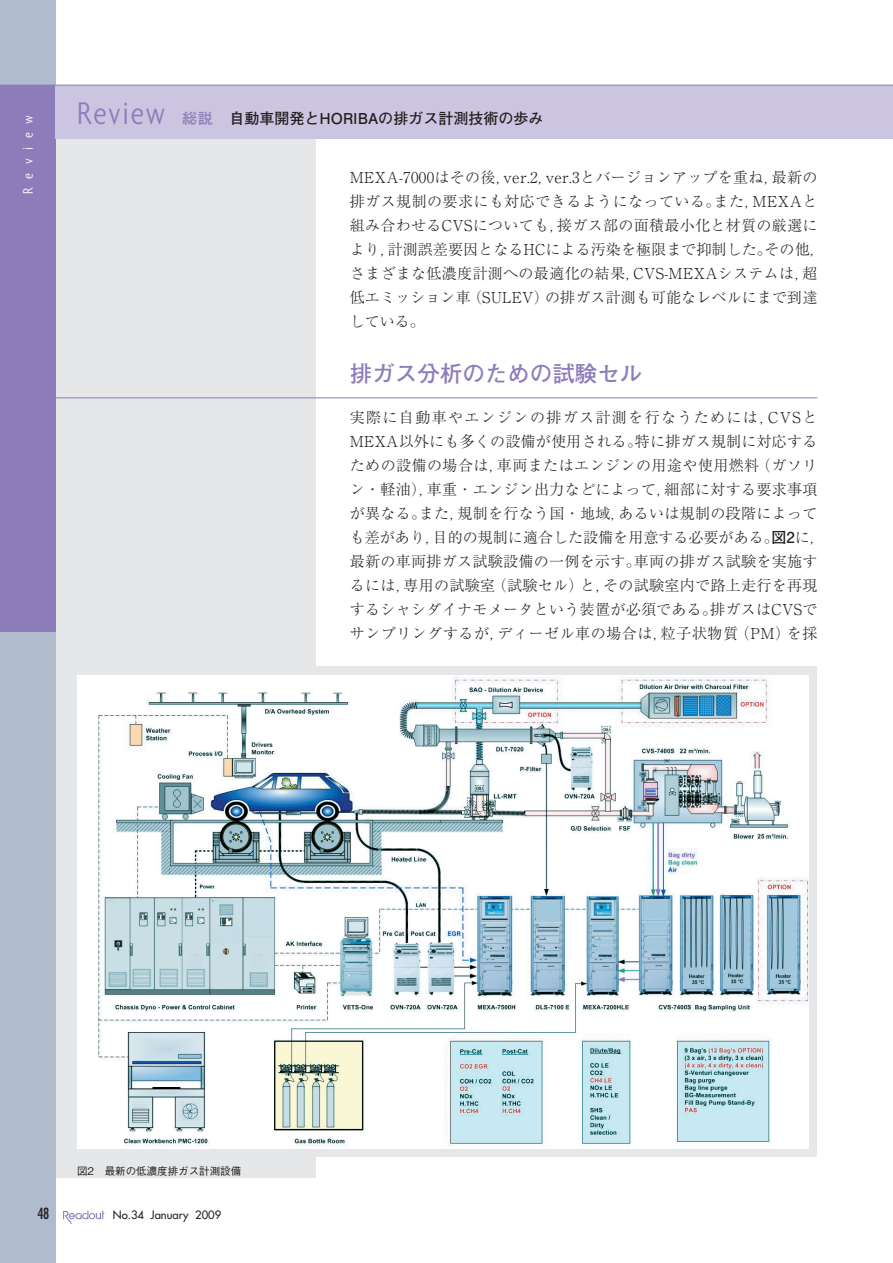
<style>
.page{position:relative;width:893px;height:1263px;background:#fff}
.page>*{position:absolute;margin:0;border:0;box-sizing:border-box;transform-origin:0 0}
.t1{font:300 condensed 33.9px "Agenda";letter-spacing:.05em;color:#8c7dba}
.t2{font:22.5px "Futo Go B101 Pro Bold 90 pv RKSJ H";color:#8c7dba}
.t3{font:15px/24px "Ryumin Pro Light 90 pv RKSJ H";letter-spacing:.02em;color:#231f20}
.t4{font:15px "Futo Go B101 Pro Bold 90 pv RKSJ H";color:#231f20}
.t5{font:300 condensed 15px "Agenda";letter-spacing:.57em;color:#fff}
.t6{font:condensed 15px "Futura";color:#231f20}
.t7{font:11.25px "Futura";color:#231f20}
.t8{font:10.5px "Gothic BBB Pro Medium 90 pv RKSJ H";color:#231f20}
.s1{color:#8c7dba}
.s2{font-family:"Futo Go B101 Pro Bold 90 pv RKSJ H"}
</style>
<div class="page">
<div style="left:56px;top:85px;width:260px;height:1093px;background:#e6e7e9"></div>
<div style="left:0;top:0;width:56px;height:1263px;background:#b1bbce"></div>
<div style="left:0;top:85px;width:56px;height:547px;background:#8c7dba"></div>
<svg style="left:63px;top:1211px;width:41px;height:13px"></svg>
<div style="left:56px;top:85px;width:836px;height:53px;background:#ccc5e1"></div>
<hr style="left:0;top:85px;width:892px;height:1px;background:#8c7dba">
<hr style="left:56px;top:397px;width:761px;height:1px;background:#8c7dba">
<div style="left:69px;top:667px;width:748px;height:490px;background:#e6e7e9"></div>
<img style="left:77px;top:675px;width:731px;height:473px">
<p class="t5" style="left:20px;top:194px;width:80px;rotate:-90deg">Review</p>
<h1 class="t1" style="left:77px;top:94px;width:90px">Review</h1>
<p class="t4" style="left:182px;top:112px;width:363px"><span class="s1">総説　</span>自動車開発とHORIBAの排ガス計測技術の歩み</p>
<p class="t3" style="left:350px;top:168px;width:476px">MEXA-7000はその後，ver.2，ver.3とバージョンアップを重ね，最新の排ガス規制の要求にも対応できるようになっている。また，MEXAと組み合わせるCVSについても，接ガス部の面積最小化と材質の厳選により，計測誤差要因となるHCによる汚染を極限まで抑制した。その他，さまざまな低濃度計測への最適化の結果，CVS-MEXAシステムは，超低エミッション車（SULEV）の排ガス計測も可能なレベルにまで到達している。</p>
<h2 class="t2" style="left:350px;top:365px;width:294px">排ガス分析のための試験セル</h2>
<p class="t3" style="left:350px;top:408px;width:476px">実際に自動車やエンジンの排ガス計測を行なうためには，CVSとMEXA以外にも多くの設備が使用される。特に排ガス規制に対応するための設備の場合は，車両またはエンジンの用途や使用燃料（ガソリン・軽油），車重・エンジン出力などによって，細部に対する要求事項が異なる。また，規制を行なう国・地域，あるいは規制の段階によっても差があり，目的の規制に適合した設備を用意する必要がある。<span class="s2">図2</span>に，最新の車両排ガス試験設備の一例を示す。車両の排ガス試験を実施するには，専用の試験室（試験セル）と，その試験室内で路上走行を再現するシャシダイナモメータという装置が必須である。排ガスはCVSでサンプリングするが，ディーゼル車の場合は，粒子状物質（PM）を採</p>
<p class="t8" style="left:77px;top:1167px;width:166px">図2　最新の低濃度排ガス計測設備</p>
<p class="t6" style="left:37px;top:1207px;width:14px">48</p>
<p class="t7" style="left:113px;top:1209px;width:110px">No.34 January 2009</p>
</div>
